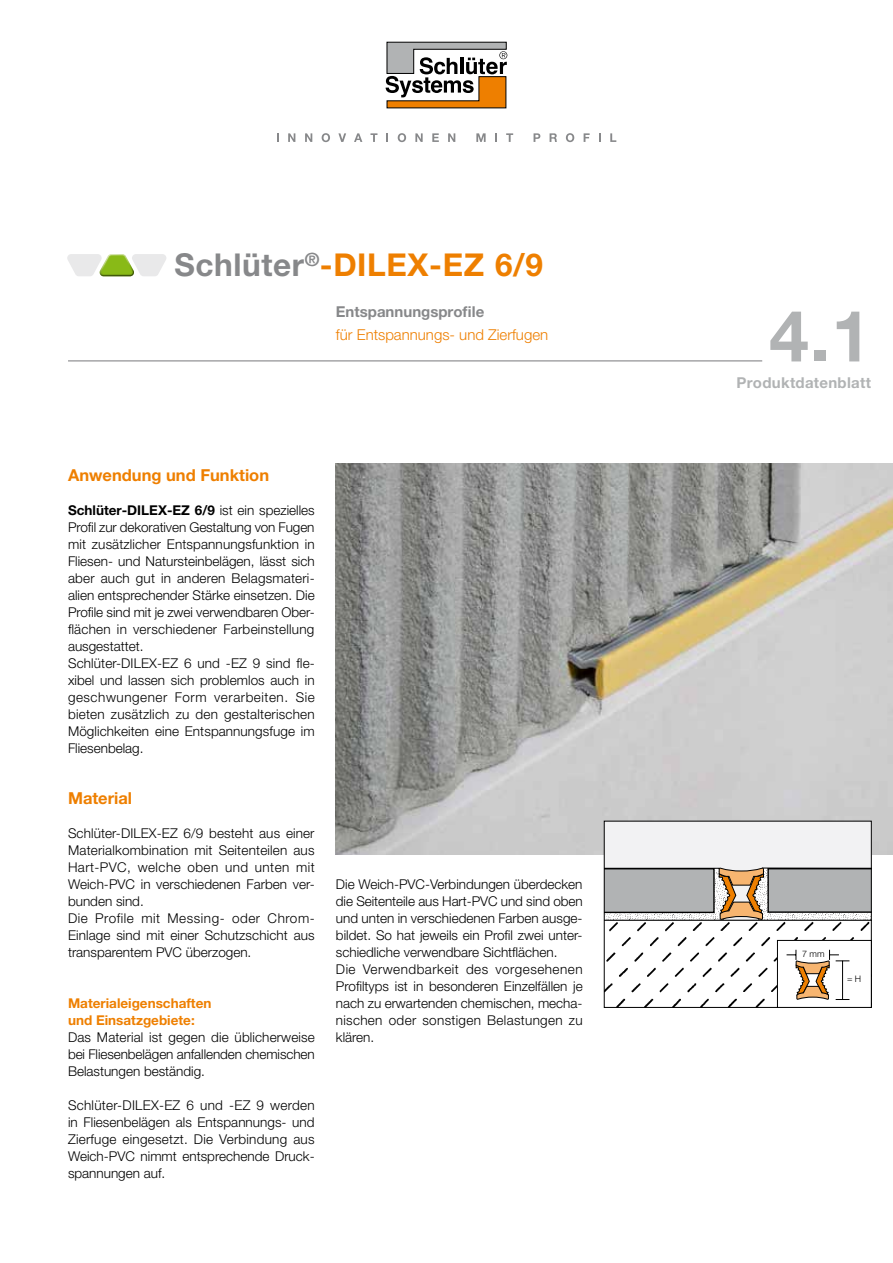
<style>
.page{position:relative;width:893px;height:1263px;background:#fff}
.page>*{position:absolute;margin:0;border:0;box-sizing:border-box;transform-origin:0 0}
.Datenblatt_Nr{font:700 71.25px "Helvetica Neue LT Pro";color:#b1b3b4}
.Titel{font:700 31.5px "Helvetica Neue LT Pro";letter-spacing:.02em;color:#ee7f00}
.Überschrift{font:700 16.5px "Helvetica Neue LT Pro";color:#ee7f00}
.Untertitel_2{font:300 15px "Helvetica Neue LT Pro";color:#ee7f00}
.Untertitel_1{font:700 15px "Helvetica Neue LT Pro";color:#87888a}
.Datenblatt_Sprachen{font:700 15px "Helvetica Neue LT Pro";letter-spacing:.02em;color:#b1b3b4}
.Fließtext{font:300 13.5px/17px "Helvetica Neue LT Pro";color:#000;text-align:justify}
.Unter-Überschrift{font:700 13.5px/17px "Helvetica Neue LT Pro";color:#ee7f00}
.Zeichnungs-Texte{font:300 9px "Helvetica Neue LT Pro";color:#000}
.s1{color:#87888a}
.s2{font-weight:700}
</style>
<div class="page">
<img style="left:336px;top:463px;width:557px;height:392px">
<div style="left:606px;top:823px;width:264px;height:44px;background:#f2f2f3"></div>
<svg style="left:604px;top:867px;width:267px;height:140px"></svg>
<div style="left:777px;top:940px;width:95px;height:68px;border:1px solid #000"></div>
<hr style="left:68px;top:360px;width:694px;height:1px;background:#87888a">
<svg style="left:67px;top:254px;width:99px;height:22px"></svg>
<svg style="left:386px;top:42px;width:121px;height:66px"></svg>
<svg style="left:288px;top:133px;width:7px;height:9px"></svg>
<svg style="left:305px;top:133px;width:7px;height:9px"></svg>
<svg style="left:322px;top:133px;width:8px;height:9px"></svg>
<svg style="left:338px;top:133px;width:8px;height:9px"></svg>
<svg style="left:354px;top:133px;width:8px;height:9px"></svg>
<svg style="left:370px;top:133px;width:7px;height:9px"></svg>
<svg style="left:386px;top:133px;width:2px;height:9px"></svg>
<svg style="left:398px;top:133px;width:8px;height:9px"></svg>
<svg style="left:415px;top:133px;width:8px;height:9px"></svg>
<svg style="left:432px;top:133px;width:7px;height:9px"></svg>
<svg style="left:448px;top:133px;width:7px;height:9px"></svg>
<svg style="left:476px;top:133px;width:10px;height:9px"></svg>
<svg style="left:495px;top:133px;width:2px;height:9px"></svg>
<svg style="left:506px;top:133px;width:7px;height:9px"></svg>
<svg style="left:534px;top:133px;width:6px;height:9px"></svg>
<svg style="left:550px;top:133px;width:7px;height:9px"></svg>
<svg style="left:566px;top:133px;width:8px;height:9px"></svg>
<svg style="left:584px;top:133px;width:6px;height:9px"></svg>
<svg style="left:599px;top:133px;width:2px;height:9px"></svg>
<svg style="left:610px;top:133px;width:6px;height:9px"></svg>
<p class="Titel" style="left:174px;top:246px;width:370px"><span class="s1">Schlüter</span><sup>®</sup>-DILEX-EZ 6/9</p>
<p class="Untertitel_1" style="left:336px;top:303px;width:150px">Entspannungsprofile</p>
<p class="Untertitel_2" style="left:336px;top:326px;width:214px">für Entspannungs- und Zierfugen</p>
<p class="Datenblatt_Nr" style="left:769px;top:292px;width:103px">4.1</p>
<p class="Datenblatt_Sprachen" style="left:736px;top:373px;width:136px">Produktdatenblatt</p>
<p class="Überschrift" style="left:68px;top:464px;width:203px">Anwendung und Funktion</p>
<p class="Fließtext" style="left:68px;top:501px;width:248px;text-align:left"><span class="s2">Schlüter-DILEX-EZ 6/9</span> ist ein spezielles Profil zur dekorativen Gestaltung von Fugen mit zusätzlicher Entspannungsfunktion in Fliesen- und Natursteinbelägen, lässt sich aber auch gut in anderen Belagsmateri&shy;alien entsprechender Stärke einsetzen. Die Profile sind mit je zwei verwendbaren Ober&shy;flächen in verschiedener Farbeinstellung ausgestattet.</p>
<p class="Fließtext" style="left:68px;top:654px;width:248px">Schlüter-DILEX-EZ 6 und -EZ 9 sind fle&shy;xibel und lassen sich problemlos auch in geschwungener Form verarbeiten. Sie bieten zusätzlich zu den gestalterischen Möglichkeiten eine Entspannungsfuge im Fliesenbelag.</p>
<p class="Überschrift" style="left:68px;top:788px;width:66px">Material</p>
<p class="Fließtext" style="left:68px;top:824px;width:248px">Schlüter-DILEX-EZ 6/9 besteht aus einer Materialkombination mit Seitenteilen aus Hart-PVC, welche oben und unten mit Weich-PVC in verschiedenen Farben ver&shy;bunden sind.</p>
<p class="Fließtext" style="left:68px;top:909px;width:248px">Die Profile mit Messing- oder Chrom-Einlage sind mit einer Schutzschicht aus transparentem PVC überzogen.</p>
<p class="Unter-Überschrift" style="left:68px;top:994px;width:145px">Materialeigenschaften und Einsatzgebiete:</p>
<p class="Fließtext" style="left:68px;top:1028px;width:248px">Das Material ist gegen die üblicherweise bei Fliesenbelägen anfallenden chemischen Belastungen beständig.</p>
<p class="Fließtext" style="left:68px;top:1096px;width:248px">Schlüter-DILEX-EZ 6 und -EZ 9 werden in Fliesenbelägen als Entspannungs- und Zierfuge eingesetzt. Die Verbindung aus Weich-PVC nimmt entsprechende Druck&shy;spannungen auf.</p>
<p class="Fließtext" style="left:336px;top:875px;width:248px">Die Weich-PVC-Verbindungen überdecken die Seitenteile aus Hart-PVC und sind oben und unten in verschiedenen Farben ausge&shy;bildet. So hat jeweils ein Profil zwei unter&shy;schiedliche verwendbare Sichtflächen.</p>
<p class="Fließtext" style="left:336px;top:960px;width:248px;text-align:left">Die Verwendbarkeit des vorgesehenen Profiltyps ist in besonderen Einzelfällen je nach zu erwartenden chemischen, mecha&shy;nischen oder sonstigen Belastungen zu klären.</p>
<p class="Zeichnungs-Texte" style="left:847px;top:974px;width:16px">= H</p>
<p class="Zeichnungs-Texte" style="left:802px;top:948px;width:24px">7 mm</p>
</div>
